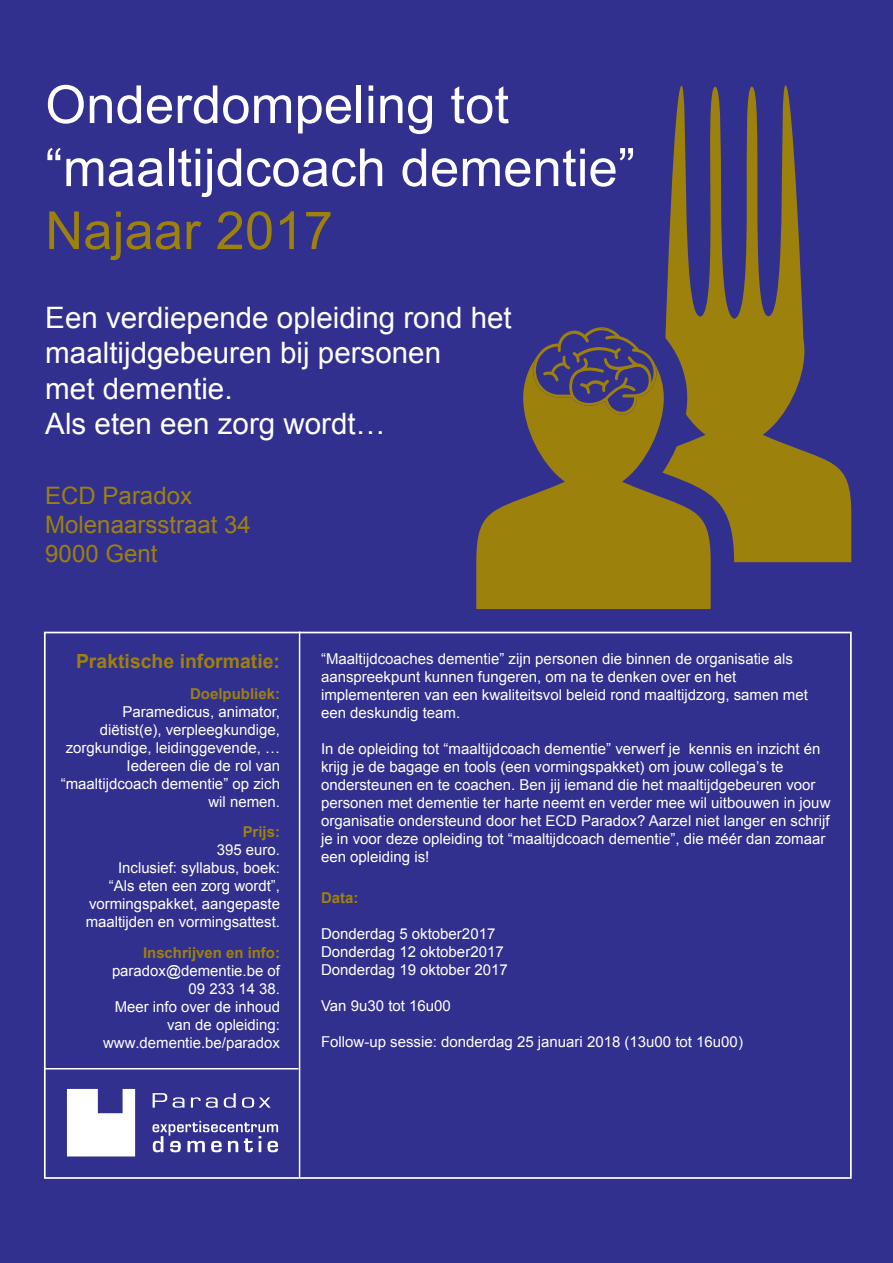
<style>
.page{position:relative;width:893px;height:1263px;background:#31308f}
.page>*{position:absolute;margin:0;border:0;box-sizing:border-box;transform-origin:0 0}
.t1{font:52.5px/63px "Arial";letter-spacing:.005em;color:#fff}
.t2{font:52.5px "Arial";letter-spacing:.005em;color:#9d810d}
.t3{font:29.55px/35.4px "Arial";color:#fff}
.t4{font:24px/28.8px "Arial";color:#9d810d}
.t5{font:700 19.5px "Arial";color:#9d810d}
.t6{font:15px/18px "Arial";color:#fff}
.t7{font:700 15px "Arial";color:#9d810d}
</style>
<div class="page">
<svg style="left:67px;top:1089px;width:68px;height:67px;background:#e3e3f0"></svg>
<svg style="left:153px;top:1093px;width:118px;height:15px"></svg>
<svg style="left:152px;top:1121px;width:126px;height:31px"></svg>
<hr style="left:299px;top:632px;width:1px;height:546px;background:#fff">
<hr style="left:45px;top:1068px;width:253px;height:1px;background:#fff">
<svg style="left:665px;top:85px;width:186px;height:477px"></svg>
<svg style="left:476px;top:357px;width:235px;height:252px;fill:#9d810d"></svg>
<svg style="left:533px;top:327px;width:123px;height:88px"></svg>
<h1 class="t1" style="left:45px;top:74px;width:592px">Onderdompeling tot “maaltijdcoach dementie”</h1>
<h1 class="t2" style="left:45px;top:196px;width:289px">Najaar 2017</h1>
<h2 class="t3" style="left:45px;top:300px;width:468px">Een verdiepende opleiding rond het maaltijdgebeuren bij personen<br>met dementie.<br>Als eten een zorg wordt…</h2>
<h3 class="t4" style="left:45px;top:482px;width:207px">ECD Paradox<br>Molenaarsstraat 34<br>9000 Gent</h3>
<h3 class="t5" style="left:76px;top:648px;width:206px">Praktische informatie:</h3>
<p class="t7" style="left:190px;top:683px;width:92px">Doelpubliek:</p>
<p class="t6" style="left:61px;top:703px;width:221px;text-align:right">Paramedicus, animator, diëtist(e), verpleegkundige, zorgkundige, leidinggevende, …<br>Iedereen die de rol van “maaltijdcoach dementie” op zich wil nemen.</p>
<p class="t7" style="left:243px;top:822px;width:39px">Prijs:</p>
<p class="t6" style="left:86px;top:841px;width:196px;text-align:right">395 euro.<br>Inclusief: syllabus, boek:<br>“Als eten een zorg wordt”, vormingspakket, aangepaste maaltijden en vormingsattest.</p>
<p class="t7" style="left:143px;top:943px;width:139px">Inschrijven en info:</p>
<p class="t6" style="left:103px;top:962px;width:178px;text-align:right">paradox@dementie.be of<br>09 233 14 38.<br>Meer info over de inhoud van de opleiding: www.dementie.be/paradox</p>
<p class="t6" style="left:321px;top:650px;width:488px">“Maaltijdcoaches dementie” zijn personen die binnen de organisatie als aanspreekpunt kunnen fungeren, om na te denken over en het implementeren van een kwaliteitsvol beleid rond maaltijdzorg, samen met een deskundig team.</p>
<p class="t6" style="left:321px;top:740px;width:511px">In de opleiding tot “maaltijdcoach dementie” verwerf je kennis en inzicht én krijg je de bagage en tools (een vormingspakket) om jouw collega’s te ondersteunen en te coachen. Ben jij iemand die het maaltijdgebeuren voor personen met dementie ter harte neemt en verder mee wil uitbouwen in jouw organisatie ondersteund door het ECD Paradox? Aarzel niet langer en schrijf je in voor deze opleiding tot “maaltijdcoach dementie”, die méér dan zomaar een opleiding is!</p>
<p class="t7" style="left:321px;top:888px;width:39px">Data:</p>
<p class="t6" style="left:321px;top:925px;width:188px">Donderdag 5 oktober2017<br>Donderdag 12 oktober2017<br>Donderdag 19 oktober 2017</p>
<p class="t6" style="left:321px;top:997px;width:131px">Van 9u30 tot 16u00</p>
<p class="t6" style="left:321px;top:1033px;width:423px">Follow-up sessie: donderdag 25 januari 2018 (13u00 tot 16u00)</p>
</div>
